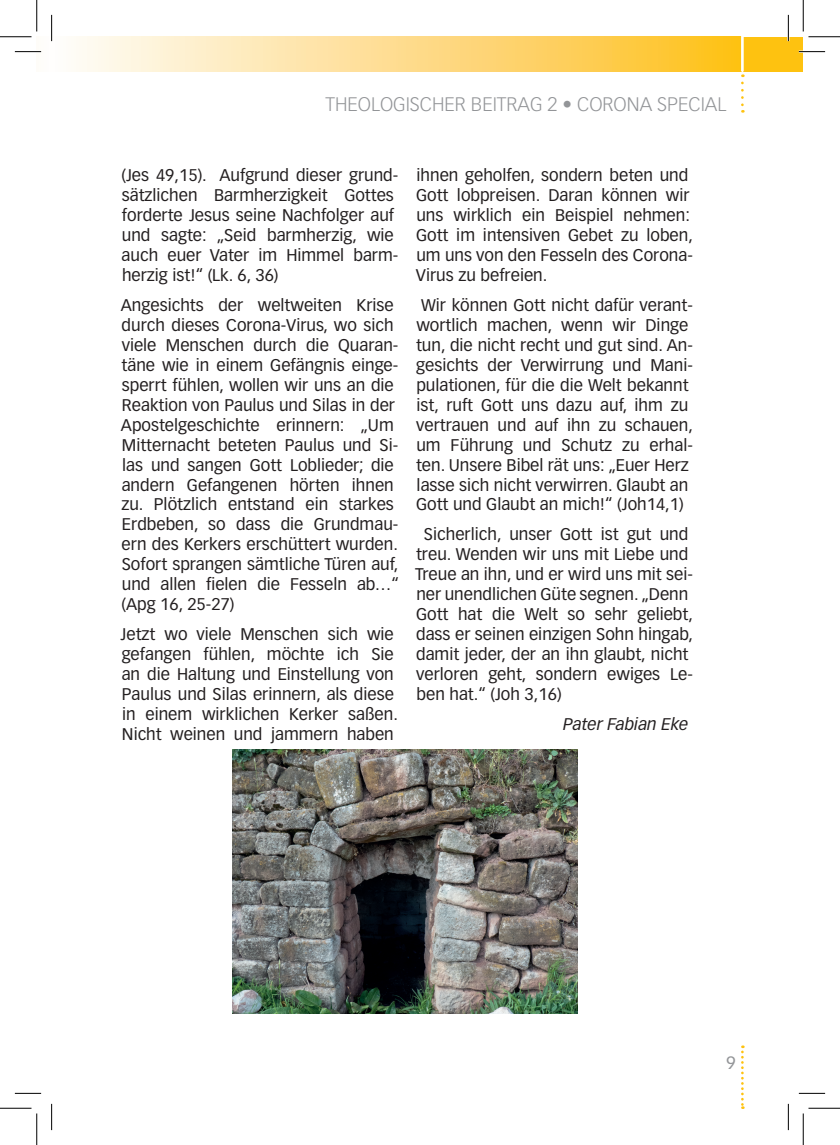
<style>
.page{position:relative;width:840px;height:1145px;background:#fff}
.page>*{position:absolute;margin:0;border:0;box-sizing:border-box;transform-origin:0 0}
.t1{font:300 19.25px "Vectora LT Pro";color:#939598}
.t2{font:17.5px "Vectora LT Pro";color:#939598}
.t3{font:16.62px/19.9px "Vectora LT Pro";color:#231f20}
.t4{font:italic 16.62px "Vectora LT Pro";color:#231f20}
</style>
<div class="page">
<div style="left:52px;top:37px;width:689px;height:34px;background:linear-gradient(to right,#fefcfe,#febf1d)"></div>
<div style="left:744px;top:37px;width:59px;height:34px;background:#fec210"></div>
<svg style="left:741px;top:83px;width:3px;height:30px"></svg>
<div style="left:37px;top:37px;width:15px;height:34px;background:#fefdfb"></div>
<svg style="left:741px;top:1045px;width:3px;height:63px"></svg>
<img style="left:233px;top:750px;width:344px;height:264px">
<hr style="left:15px;top:51px;width:26px;height:2px;background:#fff">
<hr style="left:799px;top:51px;width:26px;height:2px;background:#fff">
<hr style="left:51px;top:15px;width:2px;height:26px;background:#fff">
<hr style="left:787px;top:15px;width:2px;height:26px;background:#fff">
<svg style="left:15px;top:51px;width:26px;height:1px"></svg>
<svg style="left:799px;top:51px;width:26px;height:1px"></svg>
<svg style="left:15px;top:1093px;width:26px;height:1px"></svg>
<svg style="left:799px;top:1093px;width:26px;height:1px"></svg>
<svg style="left:51px;top:15px;width:1px;height:26px"></svg>
<svg style="left:51px;top:1104px;width:1px;height:26px"></svg>
<svg style="left:788px;top:15px;width:1px;height:26px"></svg>
<svg style="left:788px;top:1104px;width:1px;height:26px"></svg>
<hr style="left:0;top:36px;width:32px;height:1px;background:#000">
<hr style="left:808px;top:36px;width:32px;height:1px;background:#000">
<hr style="left:0;top:1108px;width:32px;height:1px;background:#000">
<hr style="left:808px;top:1108px;width:32px;height:1px;background:#000">
<hr style="left:36px;top:0;width:1px;height:31px;background:#000">
<hr style="left:36px;top:1113px;width:1px;height:32px;background:#000">
<hr style="left:803px;top:0;width:1px;height:31px;background:#000">
<hr style="left:803px;top:1113px;width:1px;height:32px;background:#000">
<p class="t1" style="left:325px;top:93px;width:402px">THEOLOGISCHER BEITRAG 2 • CORONA SPECIAL</p>
<p class="t3" style="left:121px;top:165px;width:278px">(Jes 49,15). Aufgrund dieser grund&shy;sätzlichen Barmherzigkeit Gottes forderte Jesus seine Nachfolger auf und sagte: „Seid barmherzig, wie auch euer Vater im Himmel barm&shy;herzig ist!“ (Lk. 6, 36)</p>
<p class="t3" style="left:121px;top:295px;width:279px">Angesichts der weltweiten Krise durch dieses Corona-Virus, wo sich viele Menschen durch die Quaran&shy;täne wie in einem Gefängnis einge&shy;sperrt fühlen, wollen wir uns an die Reaktion von Paulus und Silas in der Apostelgeschichte erinnern: „Um Mitternacht beteten Paulus und Si&shy;las und sangen Gott Loblieder; die andern Gefangenen hörten ihnen zu. Plötzlich entstand ein starkes Erdbeben, so dass die Grundmau&shy;ern des Kerkers erschüttert wurden.<br>Sofort sprangen sämtliche Türen auf, und allen fielen die Fesseln ab…“ (Apg 16, 25-27)</p>
<p class="t3" style="left:121px;top:624px;width:279px">Jetzt wo viele Menschen sich wie gefangen fühlen, möchte ich Sie an die Haltung und Einstellung von Paulus und Silas erinnern, als diese in einem wirklichen Kerker saßen.<br>Nicht weinen und jammern haben</p>
<p class="t3" style="left:416px;top:165px;width:279px">ihnen geholfen, sondern beten und<br>Gott lobpreisen. Daran können wir uns wirklich ein Beispiel nehmen:<br>Gott im intensiven Gebet zu loben, um uns von den Fesseln des Corona-<br>Virus zu befreien.</p>
<p class="t3" style="left:416px;top:295px;width:278px">Wir können Gott nicht dafür verant&shy;wortlich machen, wenn wir Dinge tun, die nicht recht und gut sind. An&shy;gesichts der Verwirrung und Mani&shy;pulationen, für die die Welt bekannt ist, ruft Gott uns dazu auf, ihm zu vertrauen und auf ihn zu schauen, um Führung und Schutz zu erhal&shy;ten. Unsere Bibel rät uns: „Euer Herz lasse sich nicht verwirren. Glaubt an Gott und Glaubt an mich!“ (Joh14,1)</p>
<p class="t3" style="left:415px;top:525px;width:279px;text-indent:9px">Sicherlich, unser Gott ist gut und treu. Wenden wir uns mit Liebe und Treue an ihn, und er wird uns mit sei&shy;ner unendlichen Güte segnen. „Denn Gott hat die Welt so sehr geliebt, dass er seinen einzigen Sohn hingab, damit jeder, der an ihn glaubt, nicht verloren geht, sondern ewiges Le&shy;ben hat.“ (Joh 3,16)</p>
<p class="t4" style="left:563px;top:714px;width:127px">Pater Fabian Eke</p>
<p class="t2" style="left:726px;top:1052px;width:11px">9</p>
</div>
